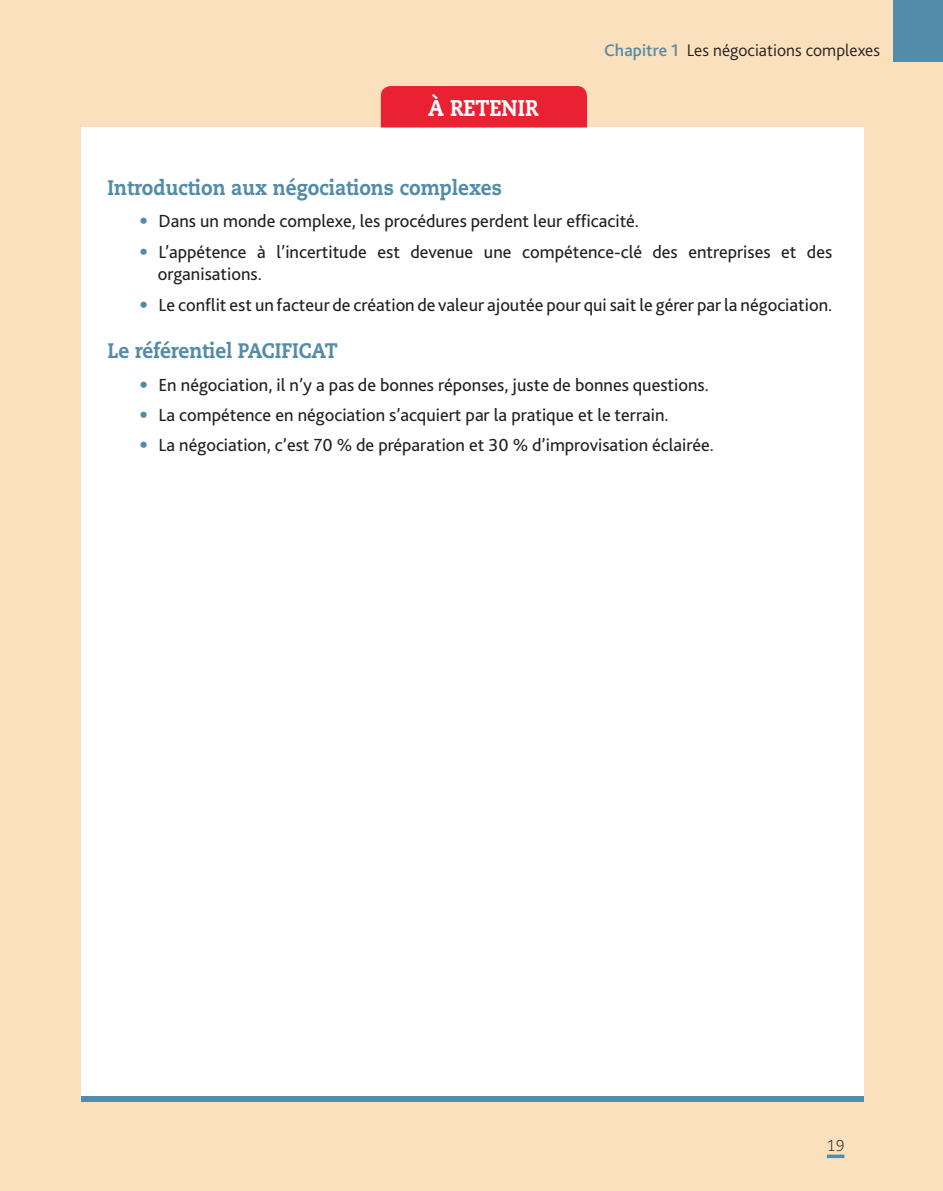
<style>
.page{position:relative;width:943px;height:1191px;background:#fae0bd}
.page>*{position:absolute;margin:0;border:0;box-sizing:border-box;transform-origin:0 0}
.Retenir_Titre{font:800 22.75px "Caecilia LT Std";color:#fff;scale:.9 1}
.Retenir_Titre_1{font:800 21px "Caecilia LT Std";color:#538ca8;scale:.9 1}
.t1{font:18.38px/22.8px "Bliss 2";color:#231f20}
.TC_Titre_chapitre{font:300 17.5px "Bliss 2";color:#231f20}
.Folio{font:300 15.75px "Caecilia LT Std";color:#231f20}
.s1{font-weight:500;color:#538ca8}
.s2{font-family:"Optima LT Std";color:#538ca8}
</style>
<div class="page">
<svg style="left:826px;top:1154px;width:18px;height:4px"></svg>
<div style="left:81px;top:127px;width:782px;height:969px;background:#fff"></div>
<div style="left:81px;top:1096px;width:782px;height:6px;background:#538ca8"></div>
<div style="left:893px;top:0;width:50px;height:62px;background:#538ca8"></div>
<div style="left:381px;top:86px;width:206px;height:41px;background:#e92133"></div>
<p class="Retenir_Titre" style="left:428px;top:93px;width:124px">À RETENIR</p>
<p class="TC_Titre_chapitre" style="left:604px;top:40px;width:277px"><span class="s1">Chapitre 1</span> Les négociations complexes</p>
<p class="Retenir_Titre_1" style="left:108px;top:174px;width:439px">Introduction aux négociations complexes</p>
<p class="t1" style="left:138px;top:209px;width:502px"><span class="s2">•</span> Dans un monde complexe, les procédures perdent leur efficacité.</p>
<p class="t1" style="left:158px;top:240px;width:676px;text-indent:-20px"><span class="s2">•</span> L’appétence à l’incertitude est devenue une compétence-clé des entreprises et des organisations.</p>
<p class="t1" style="left:138px;top:293px;width:695px"><span class="s2">•</span> Le conflit est un facteur de création de valeur ajoutée pour qui sait le gérer par la négociation.</p>
<p class="Retenir_Titre_1" style="left:108px;top:338px;width:257px">Le référentiel PACIFICAT</p>
<p class="t1" style="left:138px;top:373px;width:572px"><span class="s2">•</span> En négociation, il n’y a pas de bonnes réponses, juste de bonnes questions.</p>
<p class="t1" style="left:138px;top:403px;width:532px"><span class="s2">•</span> La compétence en négociation s’acquiert par la pratique et le terrain.</p>
<p class="t1" style="left:138px;top:433px;width:577px"><span class="s2">•</span> La négociation, c’est 70 % de préparation et 30 % d’improvisation éclairée.</p>
<p class="Folio" style="left:826px;top:1136px;width:19px">19</p>
</div>
